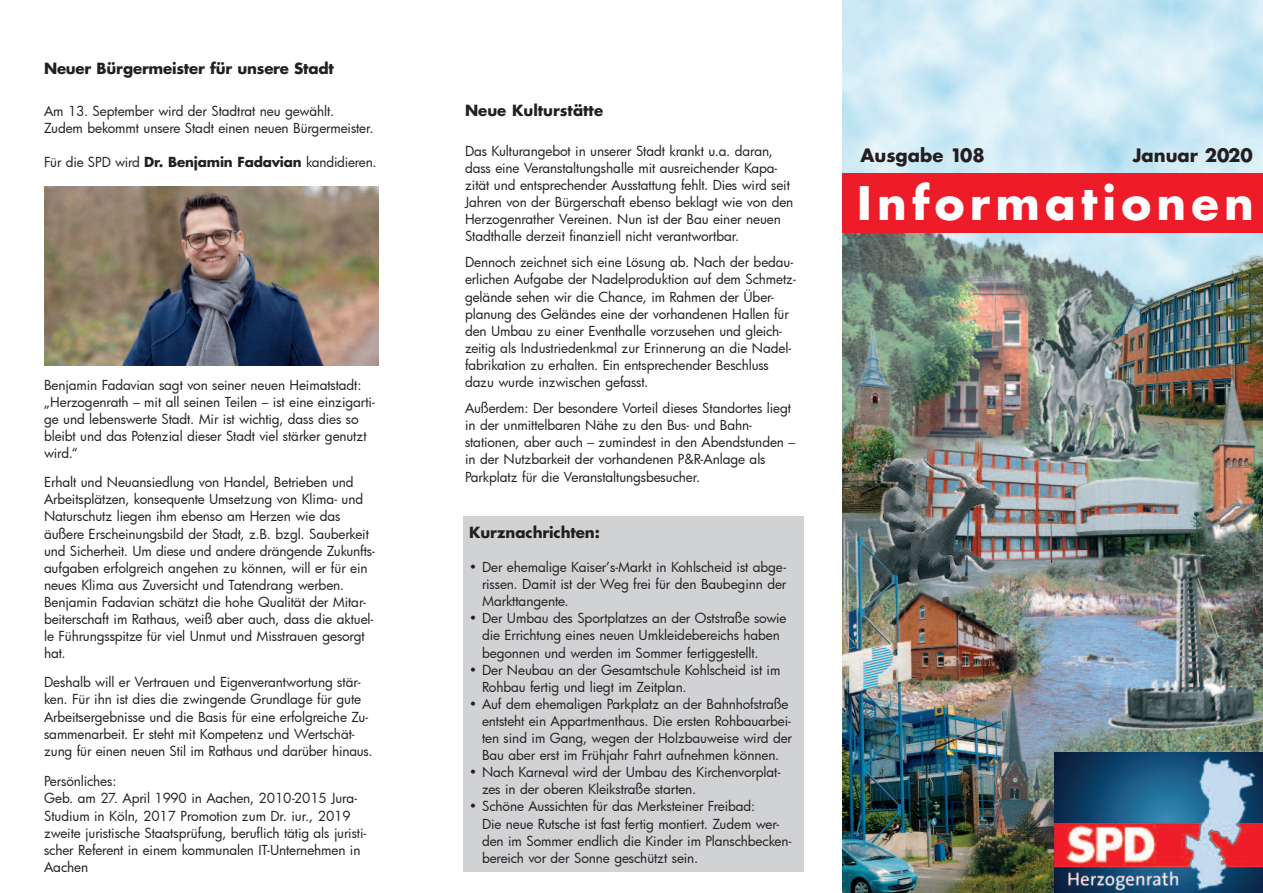
<style>
.page{position:relative;width:1263px;height:893px;background:#fff}
.page>*{position:absolute;margin:0;border:0;box-sizing:border-box;transform-origin:0 0}
.t1{font:700 45px "Futura";letter-spacing:.115em;color:#fff}
.t2{font:700 18px "Futura";color:#231f20}
.t3{font:700 15px "Futura";letter-spacing:-.005em;color:#231f20}
.t4{font:13.5px/17.1px "Futura";letter-spacing:-.005em;color:#231f20}
.s1{font-weight:700}
</style>
<div class="page">
<img style="left:842px;top:0;width:421px;height:893px">
<div style="left:842px;top:173px;width:421px;height:60px;background:#ee1c28"></div>
<img style="left:1054px;top:753px;width:209px;height:140px">
<img style="left:44px;top:186px;width:334px;height:179px">
<div style="left:463px;top:516px;width:341px;height:356px;background:#d1d2d4"></div>
<p class="t3" style="left:44px;top:62px;width:291px">Neuer Bürgermeister für unsere Stadt</p>
<p class="t4" style="left:44px;top:102px;width:331px">Am 13. September wird der Stadtrat neu gewählt.<br>Zudem bekommt unsere Stadt einen neuen Bürgermeister.</p>
<p class="t4" style="left:44px;top:154px;width:334px">Für die SPD wird <span class="s1">Dr. Benjamin Fadavian</span> kandidieren.</p>
<p class="t4" style="left:44px;top:376px;width:332px">Benjamin Fadavian sagt von seiner neuen Heimatstadt: „Herzogenrath – mit all seinen Teilen – ist eine einzigarti&shy;ge und lebenswerte Stadt. Mir ist wichtig, dass dies so bleibt und das Potenzial dieser Stadt viel stärker genutzt wird.“</p>
<p class="t4" style="left:44px;top:473px;width:332px">Erhalt und Neuansiedlung von Handel, Betrieben und Arbeitsplätzen, konsequente Umsetzung von Klima- und Naturschutz liegen ihm ebenso am Herzen wie das äußere Erscheinungsbild der Stadt, z.B. bzgl. Sauberkeit und Sicherheit. Um diese und andere drängende Zukunfts&shy;aufgaben erfolgreich angehen zu können, will er für ein neues Klima aus Zuversicht und Tatendrang werben.<br>Benjamin Fadavian schätzt die hohe Qualität der Mitar&shy;beiterschaft im Rathaus, weiß aber auch, dass die aktuel&shy;le Führungsspitze für viel Unmut und Misstrauen gesorgt hat.</p>
<p class="t4" style="left:44px;top:674px;width:330px">Deshalb will er Vertrauen und Eigenverantwortung stär&shy;ken. Für ihn ist dies die zwingende Grundlage für gute Arbeitsergebnisse und die Basis für eine erfolgreiche Zu&shy;sammenarbeit. Er steht mit Kompetenz und Wertschät&shy;zung für einen neuen Stil im Rathaus und darüber hinaus.</p>
<p class="t4" style="left:44px;top:773px;width:324px">Persönliches:<br>Geb. am 27. April 1990 in Aachen, 2010-2015 Jura-Studium in Köln, 2017 Promotion zum Dr. iur., 2019 zweite juristische Staatsprüfung, beruflich tätig als juristi&shy;scher Referent in einem kommunalen IT-Unternehmen in Aachen</p>
<p class="t3" style="left:465px;top:104px;width:140px">Neue Kulturstätte</p>
<p class="t4" style="left:465px;top:142px;width:330px">Das Kulturangebot in unserer Stadt krankt u.a. daran, dass eine Veranstaltungshalle mit ausreichender Kapa&shy;zität und entsprechender Ausstattung fehlt. Dies wird seit Jahren von der Bürgerschaft ebenso beklagt wie von den Herzogenrather Vereinen. Nun ist der Bau einer neuen Stadthalle derzeit finanziell nicht verantwortbar.</p>
<p class="t4" style="left:465px;top:254px;width:332px">Dennoch zeichnet sich eine Lösung ab. Nach der bedau&shy;erlichen Aufgabe der Nadelproduktion auf dem Schmetz&shy;gelände sehen wir die Chance, im Rahmen der Über&shy;planung des Geländes eine der vorhandenen Hallen für den Umbau zu einer Eventhalle vorzusehen und gleich&shy;zeitig als Industriedenkmal zur Erinnerung an die Nadel&shy;fabrikation zu erhalten. Ein entsprechender Beschluss dazu wurde inzwischen gefasst.</p>
<p class="t4" style="left:465px;top:399px;width:332px">Außerdem: Der besondere Vorteil dieses Standortes liegt in der unmittelbaren Nähe zu den Bus- und Bahn&shy;stationen, aber auch – zumindest in den Abendstunden – in der Nutzbarkeit der vorhandenen P&amp;R-Anlage als Parkplatz für die Veranstaltungsbesucher.</p>
<p class="t3" style="left:469px;top:525px;width:132px">Kurznachrichten:</p>
<p class="t4" style="left:482px;top:558px;width:306px;text-align:justify;text-indent:-13px">• Der ehemalige Kaiser’s-Markt in Kohlscheid ist abge&shy;rissen. Damit ist der Weg frei für den Baubeginn der Markttangente.</p>
<p class="t4" style="left:482px;top:610px;width:306px;text-indent:-13px">• Der Umbau des Sportplatzes an der Oststraße sowie die Errichtung eines neuen Umkleidebereichs haben begonnen und werden im Sommer fertiggestellt.</p>
<p class="t4" style="left:482px;top:661px;width:300px;text-indent:-13px">• Der Neubau an der Gesamtschule Kohlscheid ist im<br>Rohbau fertig und liegt im Zeitplan.</p>
<p class="t4" style="left:482px;top:695px;width:312px;text-indent:-13px">• Auf dem ehemaligen Parkplatz an der Bahnhofstraße entsteht ein Appartmenthaus. Die ersten Rohbauarbei&shy;ten sind im Gang, wegen der Holzbauweise wird der Bau aber erst im Frühjahr Fahrt aufnehmen können.</p>
<p class="t4" style="left:482px;top:763px;width:300px;text-indent:-13px">• Nach Karneval wird der Umbau des Kirchenvorplat&shy;zes in der oberen Kleikstraße starten.</p>
<p class="t4" style="left:482px;top:798px;width:311px;text-indent:-13px">• Schöne Aussichten für das Merksteiner Freibad:<br>Die neue Rutsche ist fast fertig montiert. Zudem wer&shy;den im Sommer endlich die Kinder im Planschbecken&shy;bereich vor der Sonne geschützt sein.</p>
<h2 class="t2" style="left:860px;top:147px;width:126px">Ausgabe 108</h2>
<h2 class="t2" style="left:1133px;top:147px;width:122px">Januar 2020</h2>
<h1 class="t1" style="left:857px;top:183px;width:398px">Informationen</h1>
</div>
